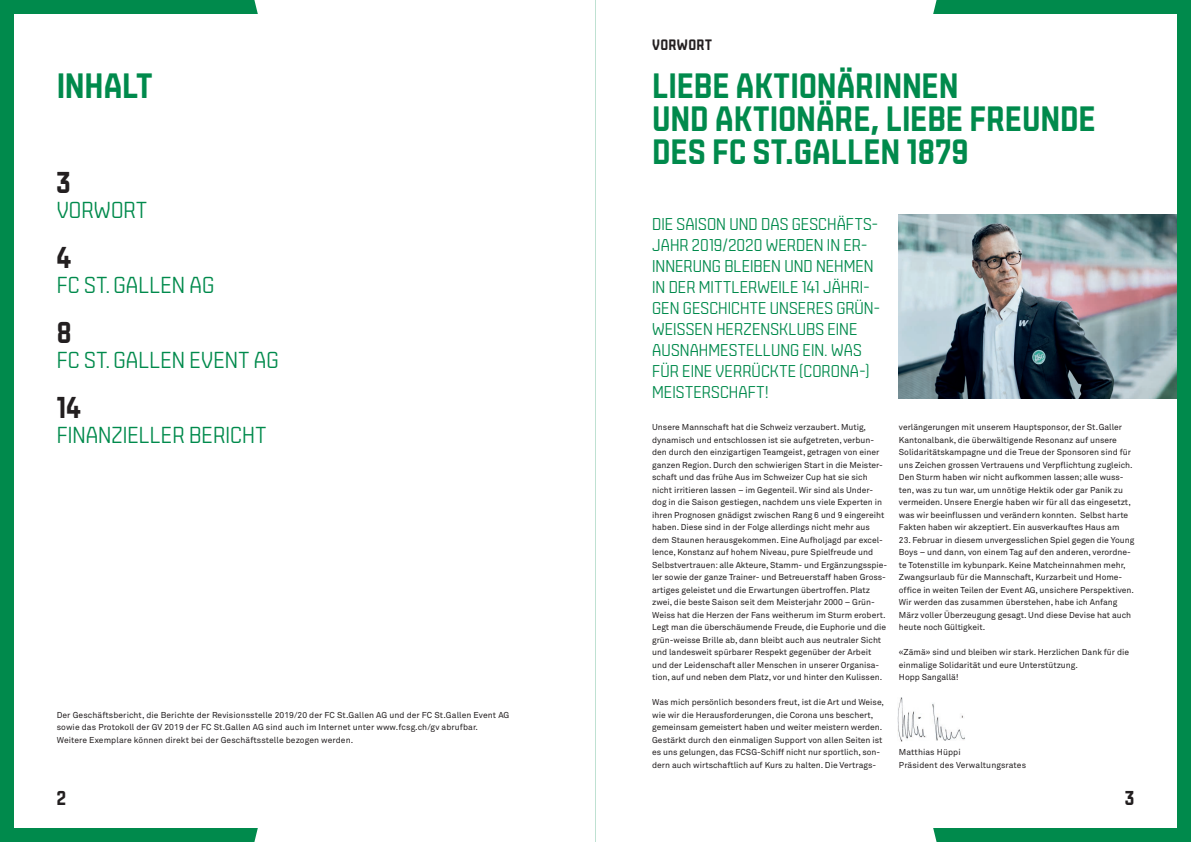
<style>
.page{position:relative;width:1191px;height:842px;background:#fff}
.page>*{position:absolute;margin:0;border:0;box-sizing:border-box;transform-origin:0 0}
.FCSG__Übertitel{font:700 35px/33px "Gruenweiss";color:#008a4c}
.FCSG-Inhaltsverzeich{font:700 30px "Gruenweiss";color:#231f20}
.FCSG-Inhaltsverzeich-2{font:300 23px "Gruenweiss";letter-spacing:.005em;color:#008a4c}
.t1{font:700 20px "Gruenweiss";color:#231f20}
.FCSG__Lead{font:300 17px/21px "Gruenweiss";letter-spacing:.005em;color:#008a4c}
.FCSG__Kopfzeile{font:700 15px "Gruenweiss";letter-spacing:.025em;color:#231f20}
.FCSG__Lauftext{font:8.5px/12.5px "Akkurat Std";color:#231f20}
.FCSG__Lauftext-Mitte{font:8.5px/12.5px "Akkurat Std";letter-spacing:.01em;color:#231f20}
</style>
<div class="page">
<div style="left:0;top:0;width:595px;height:842px;background:#008a4c"></div>
<div style="left:595px;top:0;width:596px;height:842px;background:#008a4c"></div>
<div style="left:254px;top:0;width:341px;height:842px;background:#fff"></div>
<div style="left:595px;top:0;width:341px;height:842px;background:#fff"></div>
<div style="left:14px;top:14px;width:567px;height:814px;background:#fff"></div>
<div style="left:609px;top:14px;width:567px;height:814px;background:#fff"></div>
<img style="left:899px;top:214px;width:277px;height:184px">
<img style="left:897px;top:697px;width:68px;height:44px">
<p class="FCSG__Übertitel" style="left:57px;top:69px;width:97px">INHALT</p>
<p class="FCSG-Inhaltsverzeich" style="left:57px;top:166px;width:15px">3</p>
<p class="FCSG-Inhaltsverzeich-2" style="left:57px;top:198px;width:92px">VORWORT</p>
<p class="FCSG-Inhaltsverzeich" style="left:57px;top:241px;width:16px">4</p>
<p class="FCSG-Inhaltsverzeich-2" style="left:57px;top:273px;width:159px">FC ST. GALLEN AG</p>
<p class="FCSG-Inhaltsverzeich" style="left:57px;top:316px;width:16px">8</p>
<p class="FCSG-Inhaltsverzeich-2" style="left:57px;top:348px;width:224px">FC ST. GALLEN EVENT AG</p>
<p class="FCSG-Inhaltsverzeich" style="left:57px;top:391px;width:26px">14</p>
<p class="FCSG-Inhaltsverzeich-2" style="left:57px;top:423px;width:211px">FINANZIELLER BERICHT</p>
<p class="FCSG__Lauftext-Mitte" style="left:57px;top:709px;width:454px">Der Geschäftsbericht, die Berichte der Revisionsstelle 2019/20 der FC St.Gallen AG und der FC St.Gallen Event AG sowie das Protokoll der GV 2019 der FC St.Gallen AG sind auch im Internet unter www.fcsg.ch/gv abrufbar.</p>
<p class="FCSG__Lauftext-Mitte" style="left:57px;top:734px;width:298px">Weitere Exemplare können direkt bei der Geschäftsstelle bezogen werden.</p>
<p class="FCSG__Kopfzeile" style="left:652px;top:37px;width:61px">VORWORT</p>
<p class="FCSG__Übertitel" style="left:652px;top:69px;width:444px">LIEBE AKTIONÄRINNEN<br>UND AKTIONÄRE, LIEBE FREUNDE<br>DES FC ST.GALLEN 1879</p>
<p class="FCSG__Lead" style="left:652px;top:214px;width:229px">DIE SAISON UND DAS GESCHÄFTS-<br>JAHR 2019/2020 WERDEN IN ER-<br>INNERUNG BLEIBEN UND NEHMEN<br>IN DER MITTLERWEILE 141 JÄHRI-<br>GEN GESCHICHTE UNSERES GRÜN-<br>WEISSEN HERZENSKLUBS EINE<br>AUSNAHMESTELLUNG EIN. WAS<br>FÜR EINE VERRÜCKTE (CORONA-)<br>MEISTERSCHAFT!</p>
<p class="FCSG__Lauftext" style="left:652px;top:421px;width:237px">Unsere Mannschaft hat die Schweiz verzaubert. Mutig, dynamisch und entschlossen ist sie aufgetreten, verbun&shy;den durch den einzigartigen Teamgeist, getragen von einer ganzen Region. Durch den schwierigen Start in die Meister&shy;schaft und das frühe Aus im Schweizer Cup hat sie sich nicht irritieren lassen – im Gegenteil. Wir sind als Under&shy;dog in die Saison gestiegen, nachdem uns viele Experten in ihren Prognosen gnädigst zwischen Rang 6 und 9 eingereiht haben. Diese sind in der Folge allerdings nicht mehr aus dem Staunen herausgekommen. Eine Aufholjagd par excel&shy;lence, Konstanz auf hohem Niveau, pure Spielfreude und Selbstvertrauen: alle Akteure, Stamm- und Ergänzungsspie&shy;ler sowie der ganze Trainer- und Betreuerstaff haben Gross&shy;artiges geleistet und die Erwartungen übertroffen. Platz zwei, die beste Saison seit dem Meisterjahr 2000 – Grün-Weiss hat die Herzen der Fans weitherum im Sturm erobert.<br>Legt man die überschäumende Freude, die Euphorie und die grün-weisse Brille ab, dann bleibt auch aus neutraler Sicht und landesweit spürbarer Respekt gegenüber der Arbeit und der Leidenschaft aller Menschen in unserer Organisa&shy;tion, auf und neben dem Platz, vor und hinter den Kulissen.</p>
<p class="FCSG__Lauftext" style="left:652px;top:696px;width:233px">Was mich persönlich besonders freut, ist die Art und Weise, wie wir die Herausforderungen, die Corona uns beschert, gemeinsam gemeistert haben und weiter meistern werden.<br>Gestärkt durch den einmaligen Support von allen Seiten ist es uns gelungen, das FCSG-Schiff nicht nur sportlich, son&shy;dern auch wirtschaftlich auf Kurs zu halten. Die Vertrags-</p>
<p class="FCSG__Lauftext" style="left:899px;top:421px;width:235px">verlängerungen mit unserem Hauptsponsor, der St.Galler Kantonalbank, die überwältigende Resonanz auf unsere Solidaritätskampagne und die Treue der Sponsoren sind für uns Zeichen grossen Vertrauens und Verpflichtung zugleich.<br>Den Sturm haben wir nicht aufkommen lassen; alle wuss&shy;ten, was zu tun war, um unnötige Hektik oder gar Panik zu vermeiden. Unsere Energie haben wir für all das eingesetzt, was wir beeinflussen und verändern konnten. Selbst harte Fakten haben wir akzeptiert. Ein ausverkauftes Haus am</p>
<p class="FCSG__Lauftext" style="left:899px;top:534px;width:237px">23. Februar in diesem unvergesslichen Spiel gegen die Young Boys – und dann, von einem Tag auf den anderen, verordne&shy;te Totenstille im kybunpark. Keine Matcheinnahmen mehr, Zwangsurlaub für die Mannschaft, Kurzarbeit und Home&shy;office in weiten Teilen der Event AG, unsichere Perspektiven.<br>Wir werden das zusammen überstehen, habe ich Anfang März voller Überzeugung gesagt. Und diese Devise hat auch heute noch Gültigkeit.</p>
<p class="FCSG__Lauftext" style="left:899px;top:646px;width:232px">«Zämä» sind und bleiben wir stark. Herzlichen Dank für die einmalige Solidarität und eure Unterstützung.<br>Hopp Sangallä!</p>
<p class="FCSG__Lauftext" style="left:899px;top:746px;width:63px">Matthias Hüppi</p>
<p class="FCSG__Lauftext" style="left:899px;top:759px;width:129px">Präsident des Verwaltungsrates</p>
<h3 class="t1" style="left:57px;top:787px;width:11px">2</h3>
<h3 class="t1" style="left:1125px;top:787px;width:11px">3</h3>
</div>
